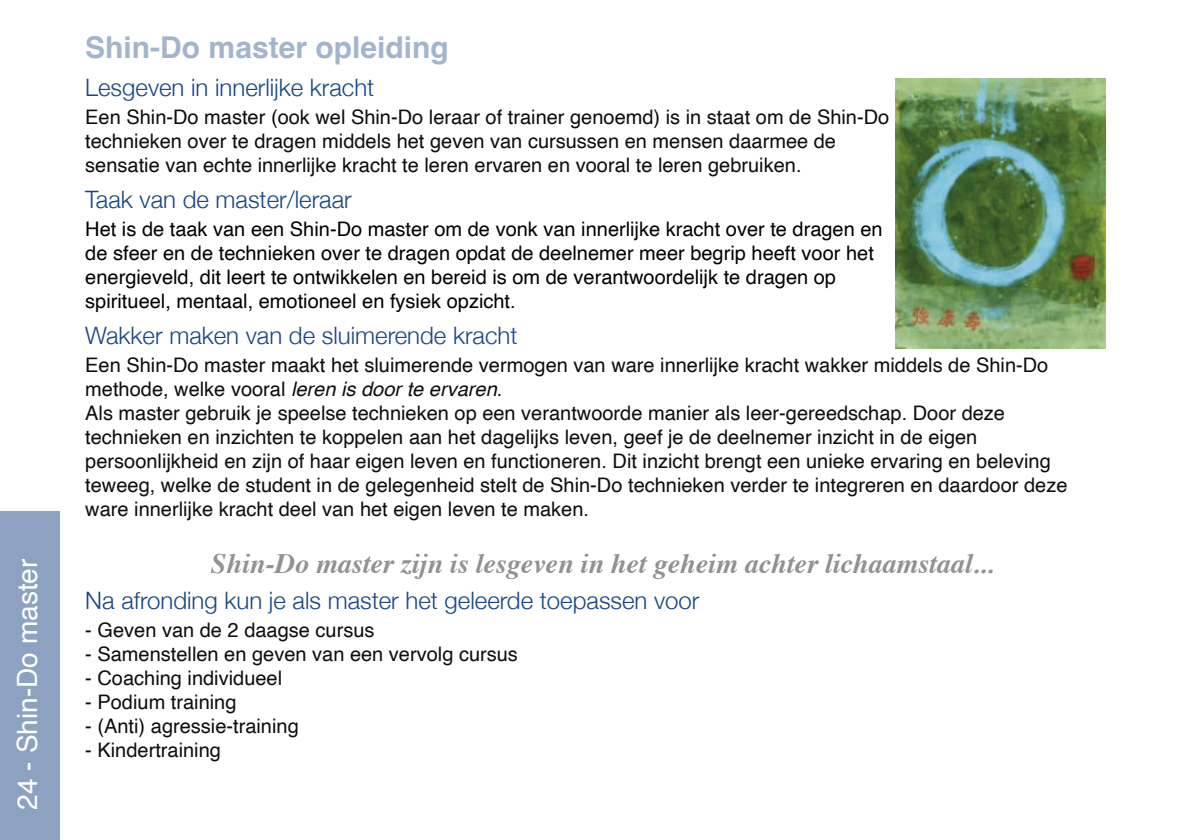
<style>
.page{position:relative;width:1191px;height:840px;background:#fff}
.page>*{position:absolute;margin:0;border:0;box-sizing:border-box;transform-origin:0 0}
.t1{font:700 30px "Helvetica";color:rgb(24 70 132/.4)}
.t2{font:italic 700 28px "Times";color:#919191}
.t3{font:28px "Helvetica";color:#fff}
.t4{font:300 24px "Helvetica Neue";color:#184684}
.t5{font:20px/24px "Helvetica";color:#0d0d0b}
.t6{font:20px/24px "Helvetica";color:#000}
.s1{font-style:italic}
</style>
<div class="page">
<div style="left:0;top:511px;width:59px;height:328px;background:#8da2c1"></div>
<img style="left:895px;top:79px;width:210px;height:269px">
<h2 class="t3" style="left:16px;top:809px;width:252px;rotate:-90deg">24 - Shin-Do master</h2>
<h1 class="t1" style="left:85px;top:35px;width:365px">Shin-Do master opleiding</h1>
<p class="t4" style="left:85px;top:73px;width:290px">Lesgeven in innerlĳke kracht</p>
<p class="t5" style="left:85px;top:106px;width:805px">Een Shin-Do master (ook wel Shin-Do leraar of trainer genoemd) is in staat om de Shin-Do technieken over te dragen middels het geven van cursussen en mensen daarmee de sensatie van echte innerlĳke kracht te leren ervaren en vooral te leren gebruiken.</p>
<p class="t4" style="left:85px;top:185px;width:268px">Taak van de master/leraar</p>
<p class="t6" style="left:85px;top:218px;width:799px">Het is de taak van een Shin-Do master om de vonk van innerlĳke kracht over te dragen en de sfeer en de technieken over te dragen opdat de deelnemer meer begrip heeft voor het energieveld, dit leert te ontwikkelen en bereid is om de verantwoordelĳk te dragen op spiritueel, mentaal, emotioneel en fysiek opzicht.</p>
<p class="t4" style="left:85px;top:321px;width:434px">Wakker maken van de sluimerende kracht</p>
<p class="t5" style="left:85px;top:354px;width:983px">Een Shin-Do master maakt het sluimerende vermogen van ware innerlĳke kracht wakker middels de Shin-Do methode, welke vooral <span class="s1">leren is door te ervaren</span>.<br>Als master gebruik je speelse technieken op een verantwoorde manier als leer-gereedschap. Door deze technieken en inzichten te koppelen aan het dagelĳks leven, geef je de deelnemer inzicht in de eigen persoonlĳkheid en zĳn of haar eigen leven en functioneren. Dit inzicht brengt een unieke ervaring en beleving teweeg, welke de student in de gelegenheid stelt de Shin-Do technieken verder te integreren en daardoor deze ware innerlĳke kracht deel van het eigen leven te maken.</p>
<h2 class="t2" style="left:211px;top:551px;width:784px">Shin-Do master zĳn is lesgeven in het geheim achter lichaamstaal...</h2>
<p class="t4" style="left:85px;top:585px;width:615px">Na afronding kun je als master het geleerde toepassen voor</p>
<p class="t5" style="left:85px;top:618px;width:291px">- Geven van de 2 daagse cursus</p>
<p class="t5" style="left:85px;top:642px;width:434px">- Samenstellen en geven van een vervolg cursus</p>
<p class="t5" style="left:85px;top:666px;width:198px">- Coaching individueel</p>
<p class="t5" style="left:85px;top:690px;width:153px">- Podium training</p>
<p class="t5" style="left:85px;top:714px;width:215px">- (Anti) agressie-training</p>
<p class="t5" style="left:85px;top:738px;width:137px">- Kindertraining</p>
</div>
